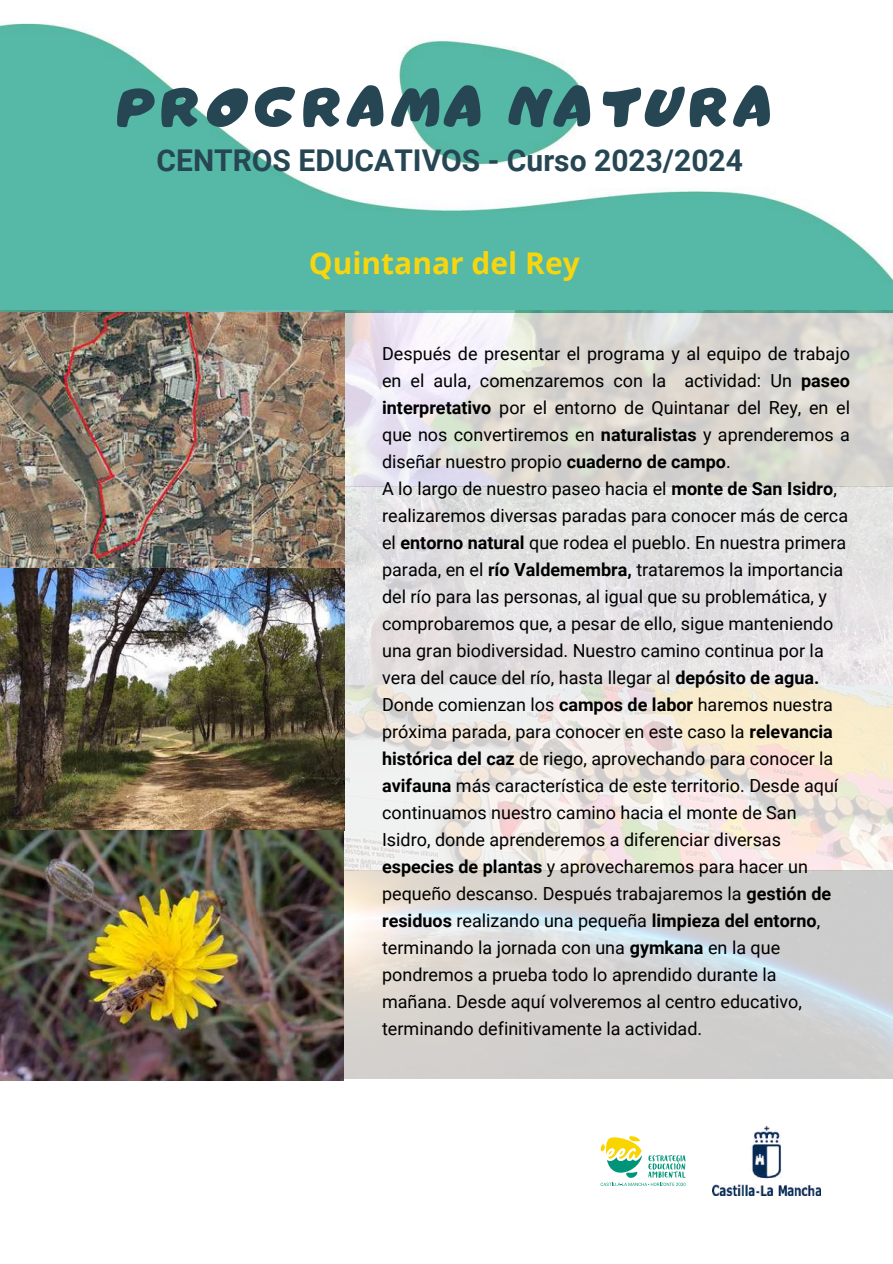
<style>
.page{position:relative;width:893px;height:1264px;background:#fff}
.page>*{position:absolute;margin:0;border:0;box-sizing:border-box;transform-origin:0 0}
.t1{font:52.5px "CA Generated";letter-spacing:.13em;color:#264653}
.t2{font:700 30px "Roboto";color:#264653}
.t3{font:700 30px "Open Sans";color:#f7d50f}
.t4{font:18px/27px "Roboto";color:#000}
.s1{font-weight:700}
</style>
<div class="page">
<img style="left:0;top:23px;width:892px;height:287px">
<img style="left:0;top:310px;width:892px;height:768px">
<img style="left:0;top:312px;width:344px;height:768px">
<img style="left:712px;top:1126px;width:108px;height:69px">
<svg style="left:600px;top:1136px;width:85px;height:49px"></svg>
<h1 class="t1" style="left:119px;top:73px;width:656px">PROGRAMA NATURA</h1>
<h2 class="t2" style="left:156px;top:144px;width:587px">CENTROS EDUCATIVOS - Curso 2023/2024</h2>
<h2 class="t3" style="left:309px;top:241px;width:272px">Quintanar del Rey</h2>
<p class="t4" style="left:382px;top:340px;width:469px">Después de presentar el programa y al equipo de trabajo en el aula, comenzaremos con la actividad: Un <span class="s1">paseo interpretativo</span> por el entorno de Quintanar del Rey, en el que nos convertiremos en <span class="s1">naturalistas</span> y aprenderemos a diseñar nuestro propio <span class="s1">cuaderno de campo</span>.<br>A lo largo de nuestro paseo hacia el <span class="s1">monte de San Isidro</span>, realizaremos diversas paradas para conocer más de cerca el <span class="s1">entorno natural</span> que rodea el pueblo. En nuestra primera parada, en el <span class="s1">río Valdemembra,</span> trataremos la importancia del río para las personas, al igual que su problemática, y comprobaremos que, a pesar de ello, sigue manteniendo una gran biodiversidad. Nuestro camino continua por la vera del cauce del río, hasta llegar al <span class="s1">depósito de agua.<br></span>Donde comienzan los <span class="s1">campos de labor</span> haremos nuestra próxima parada, para conocer en este caso la <span class="s1">relevancia histórica del caz</span> de riego, aprovechando para conocer la <span class="s1">avifauna</span> más característica de este territorio. Desde aquí continuamos nuestro camino hacia el monte de San<br>Isidro, donde aprenderemos a diferenciar diversas <span class="s1">especies de plantas</span> y aprovecharemos para hacer un pequeño descanso. Después trabajaremos la <span class="s1">gestión de residuos</span> realizando una pequeña <span class="s1">limpieza del entorno</span>, terminando la jornada con una <span class="s1">gymkana</span> en la que pondremos a prueba todo lo aprendido durante la mañana. Desde aquí volveremos al centro educativo, terminando definitivamente la actividad.</p>
</div>
